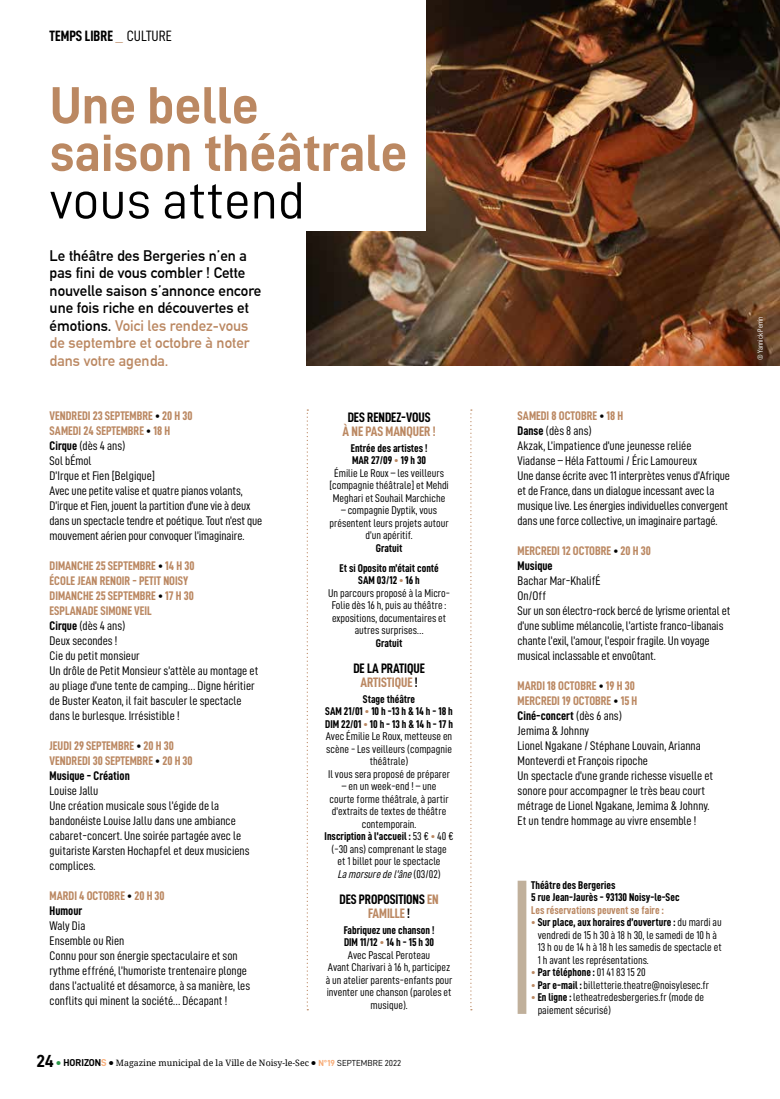
<style>
.page{position:relative;width:780px;height:1099px;background:#fff}
.page>*{position:absolute;margin:0;border:0;box-sizing:border-box;transform-origin:0 0}
.t1{font:52.5px/47.5px "D DIN Bold";color:#bb8862}
.t2{font:52.5px "D DIN";color:#000}
.t3{font:700 15px/17.5px "DIN Alternate";color:#000}
.t4{font:15px "D DIN Condensed Bold";color:#000}
.t5{font:13.75px/13.8px "D DIN Condensed Bold";letter-spacing:-.005em;color:#000;text-align:center}
.t6{font:13.75px "D DIN Condensed Bold";letter-spacing:-.005em;color:#bb8862}
.t7{font:12.5px/15px "D DIN Condensed";color:#000}
.t8{font:12.5px/15px "D DIN Condensed Bold";color:#bb8862}
.t9{font:11.25px/12.5px "D DIN Condensed";color:#000;text-align:center}
.t10{font:11.25px/12.5px "D DIN Condensed Bold";color:#000}
.t11{font:11.25px "D DIN Condensed Bold";color:#bb8862}
.t12{font:8.75px "Droid Serif";color:#000}
.t13{font:7.5px "D DIN Condensed";color:#fff}
.s1{font-family:"DIN Alternate";font-weight:700;color:#bb8862}
.s2{font-family:"D DIN Condensed"}
.s3{color:#bb8862}
.s4{color:#000}
.s5{font-family:"D DIN Condensed Bold"}
.s6{font-style:italic}
.s7{font-family:"D DIN Bold";font-size:17.5px}
.s8{font-family:"DIN Alternate";font-weight:700;font-size:11.25px;color:#2b9749}
.s9{font-family:"D DIN Bold";font-size:10px}
.s10{font-family:"D DIN Bold";font-size:10px;color:#f7ad79}
.s11{font-family:"DIN Alternate";font-weight:700;font-size:11.25px}
.s12{font-family:"D DIN Bold";color:#f7ad79}
.s13{font-family:"D DIN"}
.s14{font-family:"D DIN Condensed";color:#000}
.s15{font-family:"D DIN Condensed Bold";color:#bb8862}
</style>
<div class="page">
<img style="left:306px;top:0;width:474px;height:365px">
<div style="left:41px;top:0;width:384px;height:231px;background:#fff"></div>
<div style="left:517px;top:880px;width:9px;height:133px;background:#c0b09b"></div>
<svg style="left:306px;top:409px;width:2px;height:601px"></svg>
<svg style="left:470px;top:409px;width:2px;height:601px"></svg>
<p class="t4" style="left:50px;top:27px;width:124px">TEMPS LIBRE <span class="s1">_</span> <span class="s2">CULTURE</span></p>
<h1 class="t1" style="left:50px;top:80px;width:359px">Une belle saison théâtrale</h1>
<h1 class="t2" style="left:50px;top:172px;width:257px">vous attend</h1>
<p class="t3" style="left:50px;top:245px;width:213px">Le théâtre des Bergeries n’en a pas fini de vous combler ! Cette nouvelle saison s’annonce encore une fois riche en découvertes et émotions. <span class="s3">Voici les rendez-vous de septembre et octobre à noter dans votre agenda.</span></p>
<p class="t8" style="left:50px;top:408px;width:144px">VENDREDI 23 SEPTEMBRE <span class="s4">•</span> 20 H 30<br>SAMEDI 24 SEPTEMBRE <span class="s4">•</span> 18 H</p>
<p class="t7" style="left:50px;top:438px;width:214px"><span class="s5">Cirque</span> (dès 4 ans)<br>Sol bÉmol<br>D’Irque et Fien [Belgique]<br>Avec une petite valise et quatre pianos volants, D’irque et Fien, jouent la partition d’une vie à deux dans un spectacle tendre et poétique. Tout n’est que mouvement aérien pour convoquer l’imaginaire.</p>
<p class="t8" style="left:50px;top:558px;width:146px">DIMANCHE 25 SEPTEMBRE <span class="s4">•</span> 14 H 30<br>ÉCOLE JEAN RENOIR - PETIT NOISY<br>DIMANCHE 25 SEPTEMBRE <span class="s4">•</span> 17 H 30<br>ESPLANADE SIMONE VEIL</p>
<p class="t7" style="left:50px;top:618px;width:210px"><span class="s5">Cirque</span> (dès 4 ans)<br>Deux secondes !<br>Cie du petit monsieur<br>Un drôle de Petit Monsieur s’attèle au montage et au pliage d’une tente de camping… Digne héritier de Buster Keaton, il fait basculer le spectacle dans le burlesque. Irrésistible !</p>
<p class="t8" style="left:50px;top:738px;width:145px">JEUDI 29 SEPTEMBRE <span class="s4">•</span> 20 H 30<br>VENDREDI 30 SEPTEMBRE <span class="s4">•</span> 20 H 30<br><span class="s4">Musique - Création</span></p>
<p class="t7" style="left:50px;top:783px;width:201px">Louise Jallu<br>Une création musicale sous l’égide de la bandonéiste Louise Jallu dans une ambiance cabaret-concert. Une soirée partagée avec le guitariste Karsten Hochapfel et deux musiciens complices.</p>
<p class="t8" style="left:50px;top:888px;width:117px">MARDI 4 OCTOBRE <span class="s4">•</span> 20 H 30<br><span class="s4">Humour</span></p>
<p class="t7" style="left:50px;top:918px;width:202px">Waly Dia<br>Ensemble ou Rien<br>Connu pour son énergie spectaculaire et son rythme effréné, l’humoriste trentenaire plonge dans l’actualité et désamorce, à sa manière, les conflits qui minent la société… Décapant !</p>
<p class="t5" style="left:347px;top:410px;width:84px">DES RENDEZ-VOUS</p>
<p class="t6" style="left:342px;top:423px;width:94px">À NE PAS MANQUER !</p>
<p class="t10" style="left:351px;top:441px;width:78px">Entrée des artistes !<br>MAR 27/09 <span class="s3">•</span> 19 h 30</p>
<p class="t9" style="left:329px;top:466px;width:121px">Émilie Le Roux – les veilleurs [compagnie théâtrale] et Mehdi<br>Meghari et Souhail Marchiche</p>
<p class="t9" style="left:329px;top:504px;width:121px">– compagnie Dyptik, vous présentent leurs projets autour d’un apéritif.</p>
<p class="t10" style="left:339px;top:537px;width:101px;line-height:20px;text-align:center">Gratuit<br>Et si Oposito m’était conté</p>
<p class="t10" style="left:358px;top:574px;width:63px">SAM 03/12 <span class="s3">•</span> 16 h</p>
<p class="t9" style="left:328px;top:586px;width:123px">Un parcours proposé à la Micro-<br>Folie dès 16 h, puis au théâtre : expositions, documentaires et autres surprises…</p>
<p class="t10" style="left:376px;top:636px;width:28px">Gratuit</p>
<p class="t5" style="left:353px;top:661px;width:73px">DE LA PRATIQUE<br><span class="s3">ARTISTIQUE</span> !</p>
<p class="t10" style="left:325px;top:692px;width:129px;text-align:center">Stage théâtre<br>SAM 21/01 <span class="s3">•</span> 10 h -13 h &amp; 14 h - 18 h<br>DIM 22/01 <span class="s3">•</span> 10 h - 13 h &amp; 14 h - 17 h</p>
<p class="t9" style="left:326px;top:730px;width:128px">Avec Émilie Le Roux, metteuse en scène - Les veilleurs (compagnie théâtrale)<br>Il vous sera proposé de préparer</p>
<p class="t9" style="left:329px;top:780px;width:121px">– en un week-end ! – une courte forme théâtrale, à partir d'extraits de textes de théâtre contemporain.</p>
<p class="t10" style="left:324px;top:830px;width:130px">Inscription à l’accueil : <span class="s2">53 €</span> <span class="s3">•</span> <span class="s2">40 €</span></p>
<p class="t9" style="left:331px;top:842px;width:117px">(-30 ans) comprenant le stage et 1 billet pour le spectacle<br><span class="s6">Lamorsuredel'âne</span>( 0 3 / 0 2 )</p>
<p class="t5" style="left:339px;top:892px;width:101px">DES PROPOSITIONS <span class="s3">EN<br>FAMILLE</span> !</p>
<p class="t10" style="left:344px;top:923px;width:92px">Fabriquez une chanson !<br>DIM 11/12 <span class="s3">•</span> 14 h - 15 h 30</p>
<p class="t9" style="left:326px;top:948px;width:128px">Avec Pascal Peroteau<br>Avant Charivari à 16 h, participez à un atelier parents-enfants pour inventer une chanson (paroles et musique).</p>
<p class="t12" style="left:36px;top:1056px;width:366px"><span class="s7">24</span> <span class="s8">•</span> <span class="s9">HORIZON</span><span class="s10">S</span> <span class="s11">•</span> Magazine municipal de la Ville de Noisy-le-Sec <span class="s11">•</span> <span class="s12">N°19</span> <span class="s13">SEPTEMBRE 2022</span></p>
<p class="t8" style="left:517px;top:408px;width:107px">SAMEDI 8 OCTOBRE <span class="s4">•</span> 18 H</p>
<p class="t7" style="left:517px;top:423px;width:214px"><span class="s5">Danse</span> (dès 8 ans)<br>Akzak, L’impatience d’une jeunesse reliée Viadanse – Héla Fattoumi / Éric Lamoureux<br>Une danse écrite avec 11 interprètes venus d’Afrique et de France, dans un dialogue incessant avec la musique live. Les énergies individuelles convergent dans une force collective, un imaginaire partagé.</p>
<p class="t8" style="left:517px;top:543px;width:135px">MERCREDI 12 OCTOBRE <span class="s4">•</span> 20 H 30<br><span class="s4">Musique</span></p>
<p class="t7" style="left:517px;top:573px;width:214px">Bachar Mar-KhalifÉ<br>On/Off<br>Sur un son électro-rock bercé de lyrisme oriental et d’une sublime mélancolie, l’artiste franco-libanais chante l’exil, l’amour, l’espoir fragile. Un voyage musical inclassable et envoûtant.</p>
<p class="t8" style="left:517px;top:678px;width:121px">MARDI 18 OCTOBRE <span class="s4">•</span> 19 H 30<br>MERCREDI 19 OCTOBRE <span class="s4">•</span> 15 H<br><span class="s4">Ciné-concert</span> <span class="s14">(dès 6 ans)</span></p>
<p class="t7" style="left:517px;top:723px;width:197px">Jemima &amp; Johnny<br>Lionel Ngakane / Stéphane Louvain, Arianna Monteverdi et François ripoche<br>Un spectacle d’une grande richesse visuelle et sonore pour accompagner le très beau court métrage de Lionel Ngakane, Jemima &amp; Johnny.<br>Et un tendre hommage au vivre ensemble !</p>
<p class="t10" style="left:531px;top:878px;width:150px">Théâtre des Bergeries<br>5 rue Jean-Jaurès - 93130 Noisy-le-Sec</p>
<p class="t11" style="left:531px;top:903px;width:134px">Les réservations peuvent se faire :</p>
<p class="t10" style="left:531px;top:915px;width:192px"><span class="s3">•</span> Sur place, aux horaires d’ouverture : <span class="s2">du mardi au</span></p>
<p class="t9" style="left:537px;top:928px;width:185px;text-align:left">vendredi de 15 h 30 à 18 h 30, le samedi de 10 h à<br>13 h ou de 14 h à 18 h les samedis de spectacle et<br>1 h avant les représentations.</p>
<p class="t10" style="left:531px;top:965px;width:116px"><span class="s3">•</span> Par téléphone : <span class="s2">01 41 83 15 20</span></p>
<p class="t9" style="left:531px;top:978px;width:179px"><span class="s15">•</span> <span class="s5">Par e-mail :</span> billetterie.theatre@noisylesec.fr</p>
<p class="t9" style="left:537px;top:990px;width:168px;text-align:left;text-indent:-6px"><span class="s15">•</span> <span class="s5">En ligne :</span> letheatredesbergeries.fr (mode de paiement sécurisé)</p>
<p class="t13" style="left:756px;top:360px;width:45px;rotate:-90deg">© Yannick Perrin</p>
</div>
